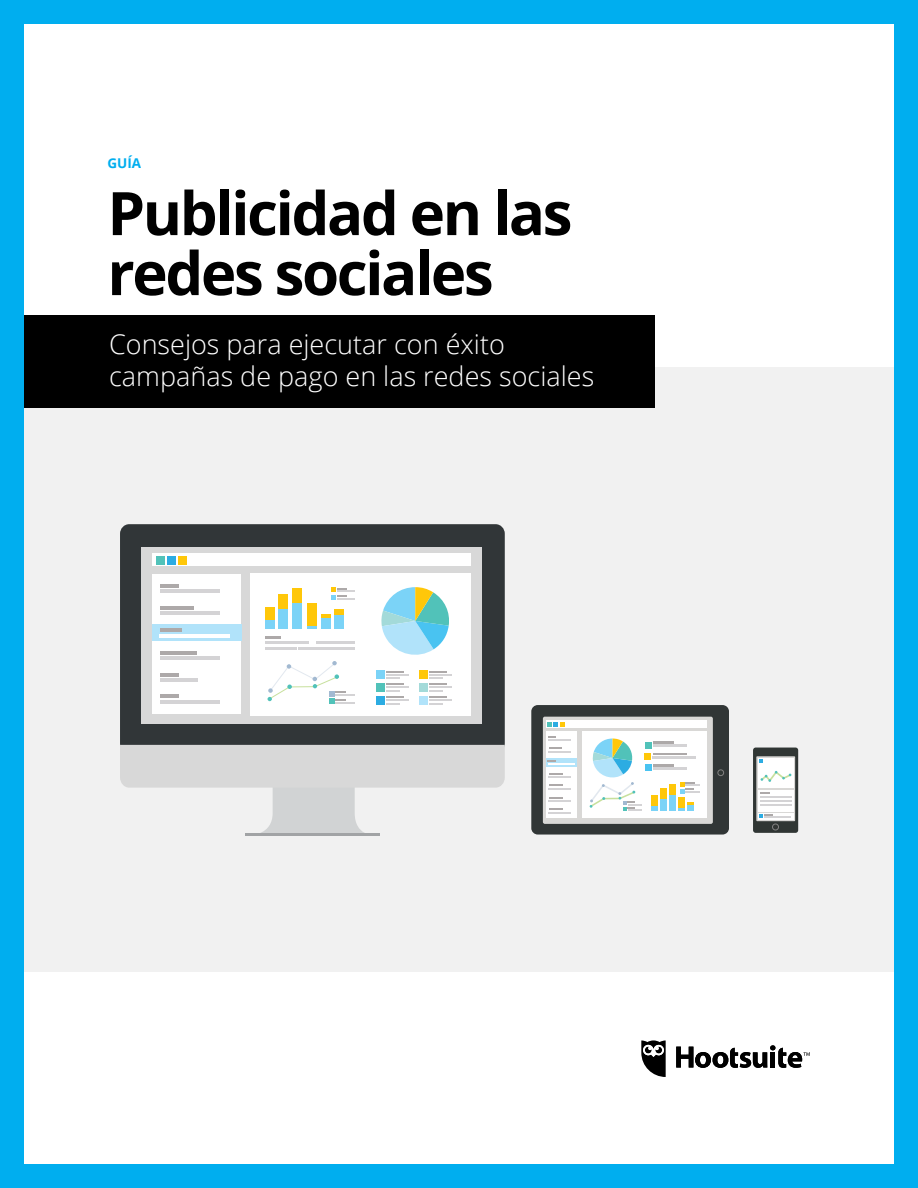
<style>
.page{position:relative;width:918px;height:1188px;background:#fff}
.page>*{position:absolute;margin:0;border:0;box-sizing:border-box;transform-origin:0 0}
.t1{font:700 60px/60px "Open Sans";letter-spacing:-.04em;color:#000}
.t2{font:300 27px/31.5px "Open Sans";color:#fff}
.t3{font:700 13.5px "Open Sans";color:#00aeef}
</style>
<div class="page">
<div style="left:24px;top:367px;width:870px;height:605px;background:#f1f1f1"></div>
<div style="left:0;top:0;width:918px;height:1188px;border:24px solid #00aeef"></div>
<svg style="left:676px;top:1045px;width:134px;height:23px"></svg>
<svg style="left:641px;top:1040px;width:25px;height:37px"></svg>
<div style="left:24px;top:315px;width:631px;height:93px;background:#000"></div>
<div style="left:120px;top:524px;width:385px;height:229px;background:#313638;border-radius:9px"></div>
<div style="left:141px;top:547px;width:341px;height:176px;background:#d8d8d8"></div>
<svg style="left:120px;top:745px;width:385px;height:88px"></svg>
<hr style="left:245px;top:833px;width:135px;height:3px;background:#a1a3a5">
<div style="left:152px;top:554px;width:319px;height:12px;background:#fff"></div>
<div style="left:251px;top:574px;width:220px;height:142px;background:#fff"></div>
<div style="left:156px;top:556px;width:9px;height:8px;background:#51c2b9"></div>
<div style="left:167px;top:556px;width:9px;height:8px;background:#2cace2"></div>
<div style="left:179px;top:556px;width:8px;height:8px;background:#ffc709"></div>
<div style="left:265px;top:619px;width:10px;height:10px;background:#7bd3f7"></div>
<div style="left:265px;top:608px;width:10px;height:12px;background:#ffc709"></div>
<hr style="left:307px;top:625px;width:10px;height:4px;background:#7bd3f7">
<div style="left:307px;top:603px;width:10px;height:23px;background:#ffc709"></div>
<div style="left:321px;top:618px;width:10px;height:11px;background:#7bd3f7"></div>
<svg style="left:321px;top:615px;width:10px;height:3px"></svg>
<div style="left:278px;top:608px;width:10px;height:21px;background:#7bd3f7"></div>
<div style="left:278px;top:594px;width:10px;height:15px;background:#ffc709"></div>
<div style="left:293px;top:601px;width:9px;height:28px;background:#7bd3f7"></div>
<div style="left:293px;top:588px;width:9px;height:15px;background:#ffc709"></div>
<svg style="left:332px;top:588px;width:23px;height:12px"></svg>
<hr style="left:265px;top:636px;width:16px;height:3px;background:#ada9a9">
<hr style="left:265px;top:641px;width:44px;height:3px;background:#d4d3d5">
<hr style="left:317px;top:641px;width:38px;height:3px;background:#d4d3d5">
<hr style="left:265px;top:647px;width:31px;height:2px;background:#d4d3d5">
<hr style="left:298px;top:647px;width:57px;height:2px;background:#d4d3d5">
<div style="left:152px;top:574px;width:89px;height:140px;background:#fff"></div>
<hr style="left:160px;top:585px;width:19px;height:3px;background:#ada9a9">
<hr style="left:160px;top:590px;width:59px;height:3px;background:#d4d3d5">
<hr style="left:160px;top:607px;width:34px;height:3px;background:#ada9a9">
<hr style="left:160px;top:612px;width:59px;height:3px;background:#d4d3d5">
<hr style="left:160px;top:651px;width:36px;height:4px;background:#ada9a9">
<hr style="left:160px;top:656px;width:59px;height:4px;background:#d4d3d5">
<hr style="left:160px;top:673px;width:19px;height:3px;background:#ada9a9">
<hr style="left:160px;top:678px;width:37px;height:3px;background:#d4d3d5">
<hr style="left:160px;top:695px;width:19px;height:3px;background:#ada9a9">
<hr style="left:160px;top:700px;width:59px;height:3px;background:#d4d3d5">
<div style="left:152px;top:625px;width:89px;height:16px;background:#b1e3fa"></div>
<hr style="left:160px;top:629px;width:21px;height:3px;background:#ada9a9">
<hr style="left:160px;top:634px;width:70px;height:3px;background:#fff">
<svg style="left:268px;top:661px;width:86px;height:43px"></svg>
<svg style="left:381px;top:587px;width:68px;height:68px"></svg>
<div style="left:376px;top:671px;width:8px;height:8px;background:#7bd3f7"></div>
<svg style="left:386px;top:671px;width:17px;height:1px"></svg>
<hr style="left:386px;top:674px;width:22px;height:2px;background:#d4d3d5">
<div style="left:376px;top:683px;width:8px;height:9px;background:#51c2b9"></div>
<div style="left:376px;top:696px;width:8px;height:8px;background:#2cace2"></div>
<svg style="left:386px;top:678px;width:22px;height:26px"></svg>
<div style="left:419px;top:671px;width:9px;height:8px;background:#ffc709"></div>
<svg style="left:430px;top:671px;width:17px;height:1px"></svg>
<hr style="left:430px;top:674px;width:22px;height:2px;background:#d4d3d5">
<div style="left:419px;top:683px;width:9px;height:9px;background:#a3dad9"></div>
<div style="left:419px;top:696px;width:9px;height:8px;background:#b1e3fa"></div>
<svg style="left:430px;top:678px;width:22px;height:26px"></svg>
<div style="left:334px;top:613px;width:10px;height:16px;background:#7bd3f7"></div>
<div style="left:334px;top:609px;width:10px;height:5px;background:#ffc709"></div>
<div style="left:531px;top:705px;width:198px;height:130px;background:#313636;border-radius:6px"></div>
<div style="left:543px;top:717px;width:170px;height:107px;background:#d9d8d6;border-radius:2px"></div>
<div style="left:546px;top:720px;width:161px;height:8px;background:#fff"></div>
<div style="left:546px;top:732px;width:31px;height:86px;background:#fff"></div>
<svg style="left:547px;top:722px;width:18px;height:4px"></svg>
<svg style="left:549px;top:736px;width:7px;height:2px"></svg>
<hr style="left:549px;top:739px;width:22px;height:2px;background:#d4d3d5">
<svg style="left:549px;top:748px;width:22px;height:4px"></svg>
<svg style="left:549px;top:773px;width:13px;height:1px"></svg>
<hr style="left:549px;top:776px;width:22px;height:2px;background:#d4d3d5">
<div style="left:546px;top:758px;width:31px;height:9px;background:#b1e3fa"></div>
<svg style="left:548px;top:760px;width:8px;height:2px"></svg>
<hr style="left:548px;top:763px;width:26px;height:2px;background:#fff">
<div style="left:582px;top:732px;width:125px;height:86px;background:#fff"></div>
<div style="left:644px;top:753px;width:7px;height:7px;background:#ffc709"></div>
<hr style="left:653px;top:753px;width:33px;height:2px;background:#ada9a9">
<hr style="left:653px;top:756px;width:43px;height:2px;background:#d4d3d5">
<div style="left:645px;top:742px;width:7px;height:7px;background:#51c2b9"></div>
<hr style="left:653px;top:742px;width:20px;height:2px;background:#ada9a9">
<hr style="left:653px;top:745px;width:34px;height:2px;background:#d4d3d5">
<div style="left:645px;top:764px;width:7px;height:7px;background:#49c3f1"></div>
<hr style="left:653px;top:764px;width:20px;height:2px;background:#ada9a9">
<hr style="left:653px;top:767px;width:34px;height:2px;background:#d4d3d5">
<svg style="left:651px;top:806px;width:6px;height:5px"></svg>
<div style="left:651px;top:795px;width:6px;height:11px;background:#ffc709"></div>
<div style="left:679px;top:797px;width:6px;height:11px;background:#ffc709"></div>
<div style="left:688px;top:804px;width:6px;height:7px;background:#7bd3f7"></div>
<svg style="left:679px;top:803px;width:15px;height:7px"></svg>
<div style="left:660px;top:798px;width:7px;height:13px;background:#7bd3f7"></div>
<div style="left:660px;top:789px;width:7px;height:10px;background:#ffc709"></div>
<div style="left:670px;top:794px;width:6px;height:17px;background:#7bd3f7"></div>
<div style="left:670px;top:784px;width:6px;height:11px;background:#ffc709"></div>
<svg style="left:680px;top:782px;width:20px;height:11px"></svg>
<div style="left:717px;top:769px;width:7px;height:7px;border:1px solid #828181;border-radius:50%"></div>
<svg style="left:549px;top:785px;width:13px;height:1px"></svg>
<hr style="left:549px;top:788px;width:22px;height:2px;background:#d4d3d5">
<svg style="left:549px;top:797px;width:13px;height:2px"></svg>
<hr style="left:549px;top:800px;width:22px;height:2px;background:#d4d3d5">
<svg style="left:549px;top:809px;width:13px;height:1px"></svg>
<hr style="left:549px;top:812px;width:22px;height:2px;background:#d4d3d5">
<svg style="left:589px;top:739px;width:52px;height:72px"></svg>
<div style="left:753px;top:748px;width:45px;height:85px;background:#303634;border-radius:3px"></div>
<svg style="left:756px;top:756px;width:39px;height:65px"></svg>
<div style="left:758px;top:758px;width:36px;height:6px;background:#fff"></div>
<div style="left:758px;top:766px;width:36px;height:22px;background:#fff"></div>
<svg style="left:759px;top:759px;width:4px;height:4px"></svg>
<div style="left:758px;top:790px;width:36px;height:21px;background:#fff"></div>
<div style="left:758px;top:813px;width:36px;height:6px;background:#fff"></div>
<svg style="left:760px;top:792px;width:10px;height:2px"></svg>
<hr style="left:760px;top:796px;width:32px;height:2px;background:#d4d3d5">
<svg style="left:759px;top:814px;width:32px;height:4px"></svg>
<hr style="left:760px;top:800px;width:32px;height:2px;background:#d4d3d5">
<hr style="left:760px;top:804px;width:32px;height:2px;background:#d4d3d5">
<div style="left:772px;top:824px;width:7px;height:6px;border:1px solid #828181;border-radius:50%"></div>
<svg style="left:760px;top:771px;width:32px;height:11px"></svg>
<p class="t3" style="left:107px;top:154px;width:35px">GUÍA</p>
<h1 class="t1" style="left:107px;top:182px;width:467px">Publicidad en las redes sociales</h1>
<p class="t2" style="left:109px;top:328px;width:487px">Consejos para ejecutar con éxito campañas de pago en las redes sociales</p>
</div>
